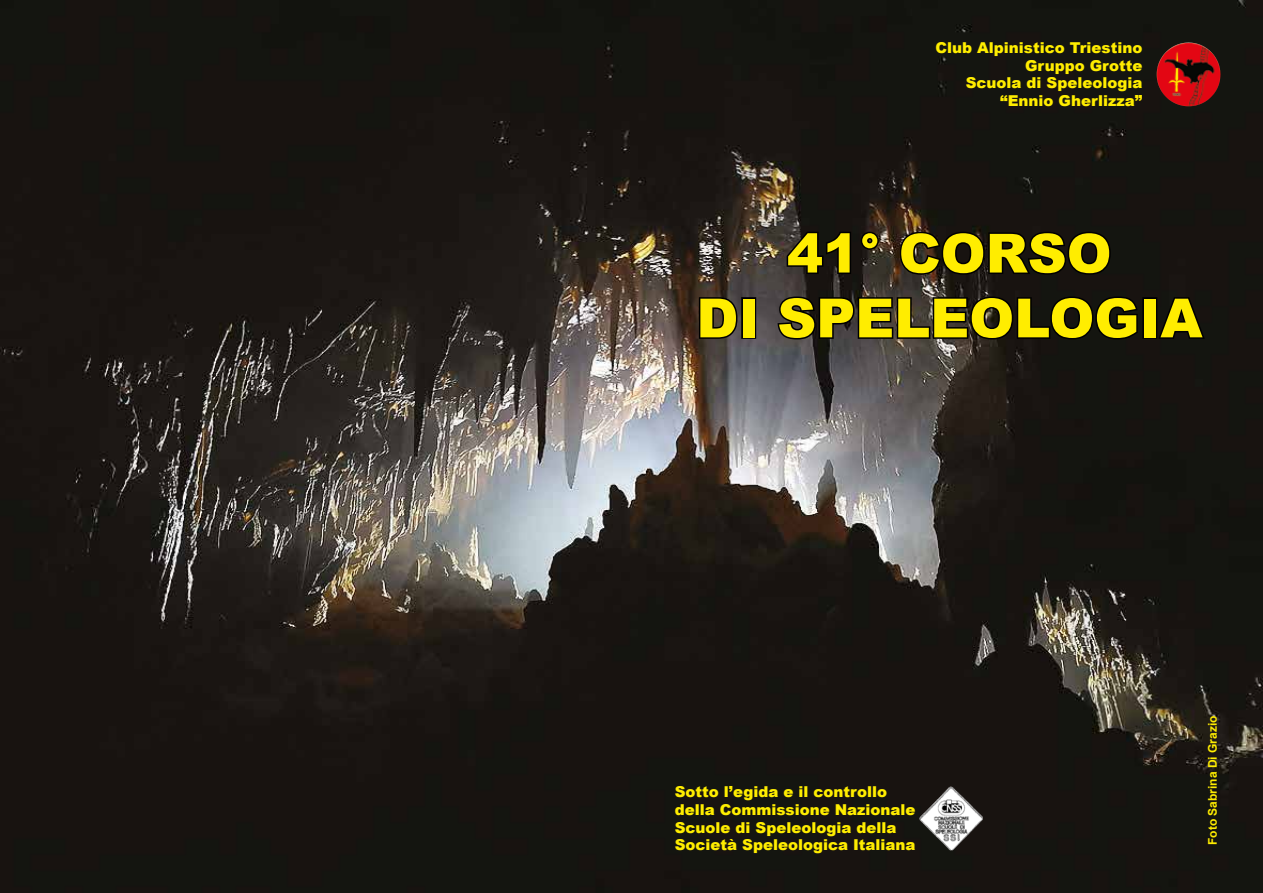
<style>
.page{position:relative;width:1263px;height:893px;background:#fff}
.page>*{position:absolute;margin:0;border:0;box-sizing:border-box;transform-origin:0 0}
.t1{font:900 54px/64.8px "Arial";color:#ffed00;text-align:center}
.t2{font:900 15px/17.5px "Arial";color:#ffed00;text-align:right}
.t3{font:700 12px "Arial";color:#ffed00}
</style>
<div class="page">
<img style="left:0;top:0;width:1263px;height:893px">
<img style="left:1160px;top:43px;width:28px;height:17px">
<svg style="left:785px;top:229px;width:68px;height:47px;background:#191613"></svg>
<svg style="left:859px;top:230px;width:22px;height:22px"></svg>
<svg style="left:898px;top:230px;width:214px;height:47px;background:#16130f"></svg>
<svg style="left:697px;top:295px;width:42px;height:45px;background:#372e29"></svg>
<div style="left:741px;top:297px;width:15px;height:42px;border:3px solid #000"></div>
<svg style="left:776px;top:295px;width:363px;height:46px;background:#211e1a"></svg>
<div style="left:1142px;top:297px;width:15px;height:42px;border:3px solid #000"></div>
<svg style="left:1156px;top:296px;width:51px;height:45px;background:#100e0b"></svg>
<img style="left:919px;top:787px;width:31px;height:45px">
<p class="t2" style="left:935px;top:39px;width:208px">Club Alpinistico Triestino<br>Gruppo Grotte<br>Scuola di Speleologia “Ennio Gherlizza”</p>
<h1 class="t1" style="left:696px;top:219px;width:508px">41° CORSO<br>DI SPELEOLOGIA</h1>
<p class="t2" style="left:675px;top:783px;width:242px;text-align:left">Sotto l’egida e il controllo della Commissione Nazionale<br>Scuole di Speleologia della<br>Società Speleologica Italiana</p>
<p class="t3" style="left:1204px;top:845px;width:131px;rotate:-90deg">Foto Sabrina Di Grazio</p>
</div>
